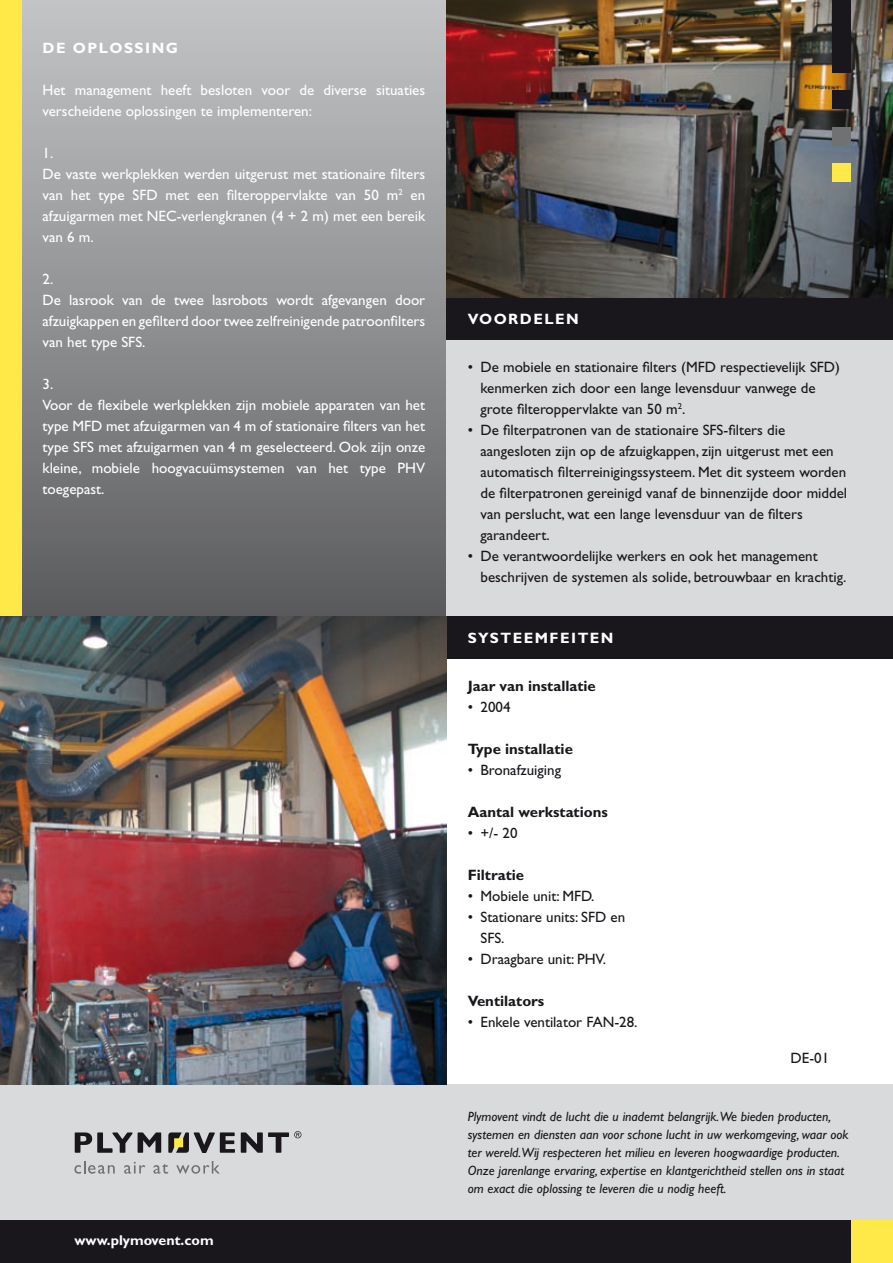
<style>
.page{position:relative;width:893px;height:1263px;background:#fff}
.page>*{position:absolute;margin:0;border:0;box-sizing:border-box;transform-origin:0 0}
.t1{font:15px/21px "Gill Sans Std";color:#1a171c}
.t2{font:15px/21px "Gill Sans Std";color:#fff}
.t3{font:700 15px "Gill Sans Std";color:#1a171c}
.t4{font:700 15px "Gill Sans Std";letter-spacing:.1em;color:#fff}
.t5{font:700 14.25px "Gill Sans Std";color:#fff}
.t6{font:italic 13.5px/18px "Gill Sans Std";color:#1a171c}
</style>
<div class="page">
<div style="left:0;top:0;width:446px;height:617px;background:linear-gradient(to bottom,#c5c6c8,#5b5c5e)"></div>
<div style="left:446px;top:340px;width:447px;height:277px;background:#d9dadb"></div>
<div style="left:0;top:1084px;width:893px;height:179px;background:#d9dadb"></div>
<div style="left:0;top:0;width:21px;height:617px;background:#ffe948"></div>
<div style="left:850px;top:1220px;width:43px;height:43px;background:#ffe948"></div>
<div style="left:446px;top:298px;width:447px;height:42px;background:#1a171c"></div>
<div style="left:446px;top:617px;width:447px;height:42px;background:#1a171c"></div>
<div style="left:0;top:1220px;width:850px;height:43px;background:#1a171c"></div>
<img style="left:446px;top:0;width:447px;height:298px">
<img style="left:0;top:617px;width:446px;height:467px">
<div style="left:832px;top:164px;width:18px;height:18px;background:#ffe948"></div>
<div style="left:832px;top:127px;width:18px;height:18px;background:#707173"></div>
<div style="left:832px;top:91px;width:18px;height:18px;background:#1a171c"></div>
<div style="left:832px;top:0;width:18px;height:73px;background:#1a171c"></div>
<svg style="left:75px;top:1132px;width:86px;height:21px"></svg>
<svg style="left:241px;top:1131px;width:60px;height:22px"></svg>
<svg style="left:168px;top:1132px;width:67px;height:21px"></svg>
<svg style="left:74px;top:1161px;width:41px;height:13px"></svg>
<svg style="left:124px;top:1162px;width:21px;height:12px"></svg>
<svg style="left:153px;top:1164px;width:15px;height:10px"></svg>
<svg style="left:176px;top:1161px;width:44px;height:13px"></svg>
<p class="t4" style="left:43px;top:39px;width:137px">De oplossing</p>
<p class="t2" style="left:43px;top:79px;width:384px">Het management heeft besloten voor de diverse situaties verscheidene oplossingen te implementeren:</p>
<p class="t2" style="left:43px;top:142px;width:384px">1.<br>De vaste werkplekken werden uitgerust met stationaire filters van het type SFD met een filteroppervlakte van 50 m<sup>2</sup> en afzuigarmen met NEC-verlengkranen (4 + 2 m) met een bereik van 6 m.</p>
<p class="t2" style="left:43px;top:268px;width:384px">2.<br>De lasrook van de twee lasrobots wordt afgevangen door afzuigkappen en gefilterd door twee zelfreinigende patroonfilters van het type SFS.</p>
<p class="t2" style="left:43px;top:373px;width:384px">3.<br>Voor de flexibele werkplekken zijn mobiele apparaten van het type MFD met afzuigarmen van 4 m of stationaire filters van het type SFS met afzuigarmen van 4 m geselecteerd. Ook zijn onze kleine, mobiele hoogvacuümsystemen van het type PHV toegepast.</p>
<p class="t5" style="left:74px;top:1232px;width:141px">www.plymovent.com</p>
<p class="t4" style="left:468px;top:310px;width:113px">Voordelen</p>
<p class="t1" style="left:480px;top:356px;width:361px;text-indent:-13px">• De mobiele en stationaire filters (MFD respectievelijk SFD) kenmerken zich door een lange levensduur vanwege de grote filteroppervlakte van 50 m<sup>2</sup>.</p>
<p class="t1" style="left:480px;top:419px;width:368px;text-indent:-13px">• De filterpatronen van de stationaire SFS-filters die aangesloten zijn op de afzuigkappen, zijn uitgerust met een automatisch filterreinigingssysteem. Met dit systeem worden de filterpatronen gereinigd vanaf de binnenzijde door middel van perslucht, wat een lange levensduur van de filters garandeert.</p>
<p class="t1" style="left:480px;top:545px;width:367px;text-indent:-13px">• De verantwoordelijke werkers en ook het management beschrijven de systemen als solide, betrouwbaar en krachtig.</p>
<p class="t4" style="left:468px;top:629px;width:12px">SYSTE</p>
<p class="t4" style="left:524px;top:629px;width:91px">emfeiten</p>
<p class="t3" style="left:468px;top:677px;width:130px">Jaar van installatie</p>
<p class="t1" style="left:468px;top:696px;width:44px">• 2004</p>
<p class="t3" style="left:468px;top:740px;width:107px">Type installatie</p>
<p class="t1" style="left:468px;top:759px;width:95px">• Bronafzuiging</p>
<p class="t3" style="left:468px;top:803px;width:142px">Aantal werkstations</p>
<p class="t1" style="left:468px;top:822px;width:51px">• +/- 20</p>
<p class="t3" style="left:468px;top:866px;width:58px">Filtratie</p>
<p class="t1" style="left:468px;top:885px;width:128px">• Mobiele unit: MFD.</p>
<p class="t1" style="left:480px;top:906px;width:146px;text-indent:-13px">• Stationare units: SFD en<br>SFS.</p>
<p class="t1" style="left:468px;top:948px;width:140px">• Draagbare unit: PHV.</p>
<p class="t3" style="left:468px;top:992px;width:78px">Ventilators</p>
<p class="t1" style="left:468px;top:1011px;width:171px">• Enkele ventilator FAN-28.</p>
<p class="t1" style="left:791px;top:1048px;width:40px">DE-01</p>
<p class="t6" style="left:468px;top:1107px;width:382px">Plymovent vindt de lucht die u inademt belangrijk.We bieden producten, systemen en diensten aan voor schone lucht in uw werkomgeving, waar ook ter wereld.Wij respecteren het milieu en leveren hoogwaardige producten.<br>Onze jarenlange ervaring, expertise en klantgerichtheid stellen ons in staat om exact die oplossing te leveren die u nodig heeft.</p>
</div>
